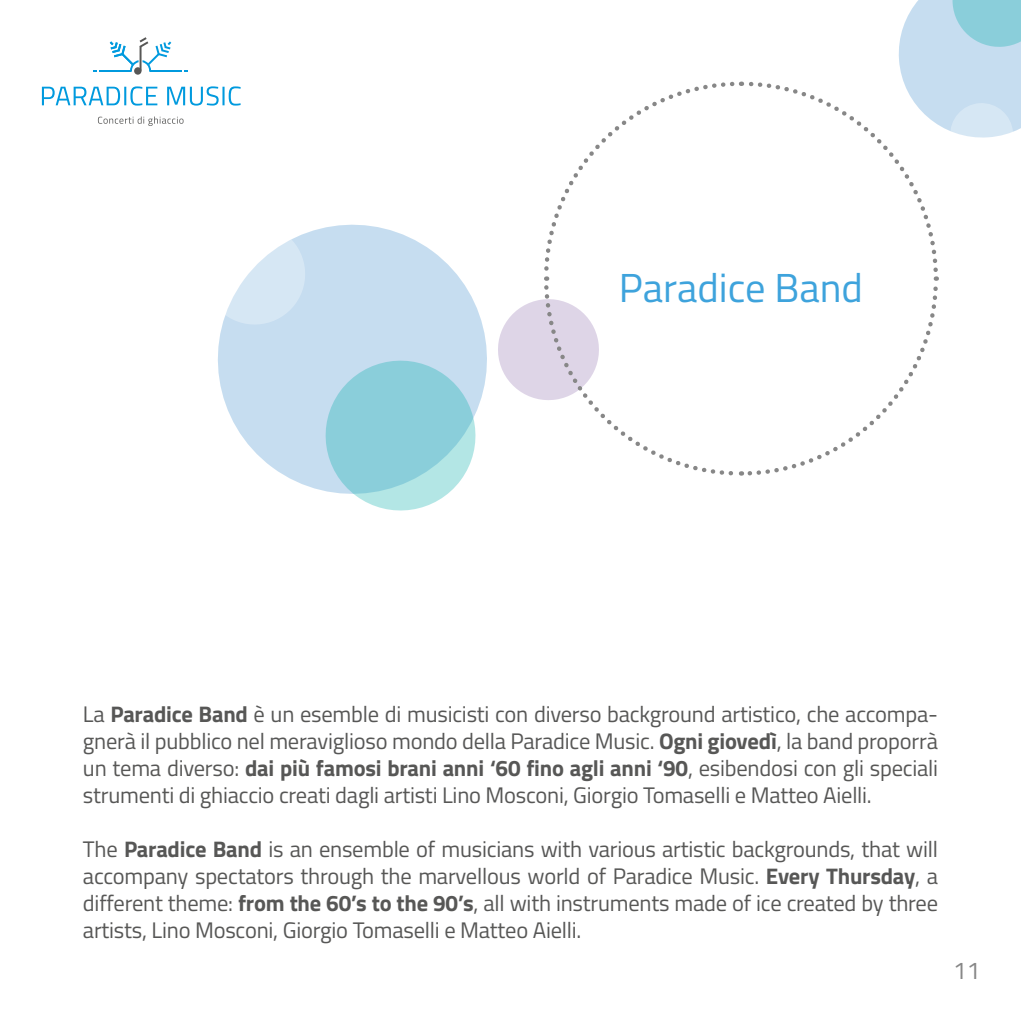
<style>
.page{position:relative;width:1021px;height:1021px;background:#fff}
.page>*{position:absolute;margin:0;border:0;box-sizing:border-box;transform-origin:0 0}
.t1{font:40.5px "Titillium Web";color:#3ea3dc}
.t2{font:24.3px "Titillium Web";color:#878787}
.t3{font:22.5px/27px "Titillium Web";letter-spacing:-.01em;color:#575756;text-align:justify}
.s1{font-weight:700}
</style>
<div class="page">
<svg style="left:218px;top:224px;width:269px;height:265px;fill:#c6ddf0"></svg>
<svg style="left:316px;top:351px;width:169px;height:160px;background:#aadae4"></svg>
<svg style="left:218px;top:224px;width:94px;height:107px"></svg>
<svg style="left:498px;top:0;width:522px;height:476px"></svg>
<div style="left:134px;top:67px;width:7px;height:8px;background:#575756;border-radius:50%"></div>
<hr style="left:99px;top:70px;width:32px;height:2px;background:#009ade">
<svg style="left:110px;top:37px;width:61px;height:35px"></svg>
<hr style="left:150px;top:70px;width:32px;height:2px;background:#009ade">
<svg style="left:98px;top:116px;width:85px;height:10px"></svg>
<svg style="left:42px;top:86px;width:199px;height:20px"></svg>
<h1 class="t1" style="left:619px;top:258px;width:245px">Paradice Band</h1>
<p class="t3" style="left:83px;top:699px;width:856px">La <span class="s1">Paradice Band</span> è un esemble di musicisti con diverso background artistico, che accompa&shy;gnerà il pubblico nel meraviglioso mondo della Paradice Music. <span class="s1">Ogni giovedì</span>, la band proporrà un tema diverso: <span class="s1">dai più famosi brani anni ‘60 fino agli anni ‘90</span>, esibendosi con gli speciali strumenti di ghiaccio creati dagli artisti Lino Mosconi, Giorgio Tomaselli e Matteo Aielli.</p>
<p class="t3" style="left:83px;top:834px;width:856px">The <span class="s1">Paradice Band</span> is an ensemble of musicians with various artistic backgrounds, that will accompany spectators through the marvellous world of Paradice Music. <span class="s1">Every Thursday</span>, a different theme: <span class="s1">from the 60’s to the 90’s</span>, all with instruments made of ice created by three artists, Lino Mosconi, Giorgio Tomaselli e Matteo Aielli.</p>
<p class="t2" style="left:953px;top:952px;width:29px">11</p>
</div>
